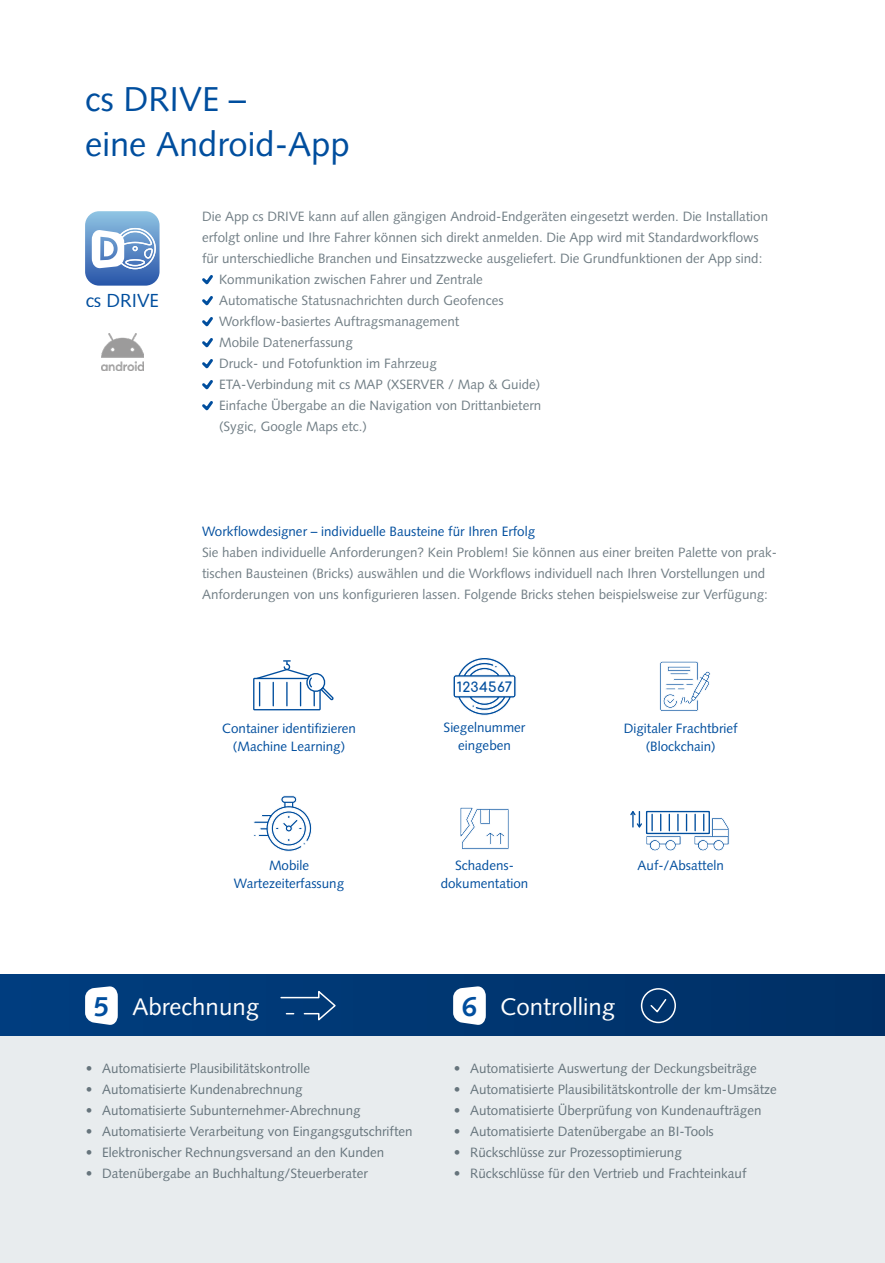
<style>
.page{position:relative;width:885px;height:1263px;background:#fff}
.page>*{position:absolute;margin:0;border:0;box-sizing:border-box;transform-origin:0 0}
.t1{font:34.5px/45px "Syntax LT Std";color:#004e9e}
.t2{font:24px "Syntax LT Std";color:#fff}
.t3{font:18.9px "Syntax LT Std";color:#004e9e}
.t4{font:13.5px/21px "Syntax LT Std";color:#717e85}
.t5{font:13.5px/18px "Syntax LT Std";color:#004e9e;text-align:center}
.t6{font:700 13.5px "Comfortaa";letter-spacing:.015em;color:#004e9e}
.s1{font-weight:700;font-size:27.6px;color:#004e9e}
</style>
<div class="page">
<div style="left:0;top:974px;width:884px;height:63px;background:#003772"></div>
<svg style="left:202px;top:275px;width:11px;height:10px"></svg>
<svg style="left:202px;top:296px;width:11px;height:10px"></svg>
<svg style="left:202px;top:317px;width:11px;height:10px"></svg>
<svg style="left:202px;top:338px;width:11px;height:10px"></svg>
<svg style="left:202px;top:359px;width:11px;height:10px"></svg>
<svg style="left:202px;top:380px;width:11px;height:10px"></svg>
<svg style="left:202px;top:401px;width:11px;height:10px"></svg>
<svg style="left:85px;top:211px;width:74px;height:75px"></svg>
<div style="left:0;top:1037px;width:884px;height:226px;background:#e8ecee"></div>
<svg style="left:85px;top:986px;width:33px;height:39px"></svg>
<svg style="left:453px;top:986px;width:32px;height:39px"></svg>
<svg style="left:280px;top:991px;width:56px;height:30px"></svg>
<svg style="left:640px;top:988px;width:36px;height:36px"></svg>
<img style="left:101px;top:333px;width:42px;height:37px">
<div style="left:253px;top:678px;width:68px;height:32px;border:1px solid #004e9e"></div>
<svg style="left:255px;top:660px;width:79px;height:46px"></svg>
<svg style="left:659px;top:661px;width:51px;height:51px"></svg>
<svg style="left:253px;top:795px;width:59px;height:57px"></svg>
<svg style="left:453px;top:657px;width:63px;height:59px"></svg>
<div style="left:646px;top:811px;width:63px;height:23px;border:1px solid #004e9e"></div>
<svg style="left:693px;top:814px;width:36px;height:37px"></svg>
<svg style="left:630px;top:810px;width:57px;height:41px"></svg>
<svg style="left:460px;top:807px;width:49px;height:42px"></svg>
<h1 class="t1" style="left:85px;top:77px;width:266px">cs DRIVE –<br>eine Android-App</h1>
<h3 class="t3" style="left:85px;top:289px;width:75px">cs DRIVE</h3>
<p class="t4" style="left:202px;top:206px;width:567px">Die App cs DRIVE kann auf allen gängigen Android-Endgeräten eingesetzt werden. Die Installation</p>
<p class="t4" style="left:202px;top:227px;width:558px">erfolgt online und Ihre Fahrer können sich direkt anmelden. Die App wird mit Standardworkflows</p>
<p class="t4" style="left:202px;top:248px;width:561px">für unterschiedliche Branchen und Einsatzzwecke ausgeliefert. Die Grundfunktionen der App sind:</p>
<p class="t4" style="left:219px;top:269px;width:265px">Kommunikation zwischen Fahrer und Zentrale</p>
<p class="t4" style="left:219px;top:290px;width:286px">Automatische Statusnachrichten durch Geofences</p>
<p class="t4" style="left:219px;top:311px;width:242px">Workflow-basiertes Auftragsmanagement</p>
<p class="t4" style="left:219px;top:332px;width:135px">Mobile Datenerfassung</p>
<p class="t4" style="left:219px;top:353px;width:219px">Druck- und Fotofunktion im Fahrzeug</p>
<p class="t4" style="left:219px;top:374px;width:322px">ETA-Verbindung mit cs MAP (XSERVER / Map &amp; Guide)</p>
<p class="t4" style="left:219px;top:395px;width:323px">Einfache Übergabe an die Navigation von Drittanbietern</p>
<p class="t4" style="left:219px;top:416px;width:149px">(Sygic, Google Maps etc.)</p>
<p class="t5" style="left:202px;top:523px;width:334px">Workflowdesigner – individuelle Bausteine für Ihren Erfolg</p>
<p class="t4" style="left:202px;top:542px;width:576px">Sie haben individuelle Anforderungen? Kein Problem! Sie können aus einer breiten Palette von prak&shy;tischen Bausteinen (Bricks) auswählen und die Workflows individuell nach Ihren Vorstellungen und<br>Anforderungen von uns konfigurieren lassen. Folgende Bricks stehen beispielsweise zur Verfügung:</p>
<p class="t5" style="left:222px;top:719px;width:135px">Container identifizieren (Machine Learning)</p>
<p class="t5" style="left:234px;top:856px;width:112px">Mobile<br>Wartezeiterfassung</p>
<p class="t6" style="left:457px;top:675px;width:57px">1234567</p>
<p class="t5" style="left:443px;top:719px;width:83px">Siegelnummer eingeben</p>
<p class="t5" style="left:440px;top:856px;width:89px">Schadens&shy;dokumentation</p>
<p class="t5" style="left:624px;top:719px;width:115px">Digitaler Frachtbrief (Blockchain)</p>
<p class="t5" style="left:637px;top:856px;width:88px">Auf-/Absatteln</p>
<h2 class="t2" style="left:94px;top:992px;width:167px"><span class="s1">5</span> Abrechnung</h2>
<h2 class="t2" style="left:461px;top:992px;width:155px"><span class="s1">6</span> Controlling</h2>
<p class="t4" style="left:85px;top:1058px;width:226px">• Automatisierte Plausibilitätskontrolle</p>
<p class="t4" style="left:85px;top:1079px;width:219px">• Automatisierte Kundenabrechnung</p>
<p class="t4" style="left:85px;top:1100px;width:277px">• Automatisierte Subunternehmer-Abrechnung</p>
<p class="t4" style="left:85px;top:1121px;width:329px">• Automatisierte Verarbeitung von Eingangsgutschriften</p>
<p class="t4" style="left:85px;top:1142px;width:301px">• Elektronischer Rechnungsversand an den Kunden</p>
<p class="t4" style="left:85px;top:1163px;width:284px">• Datenübergabe an Buchhaltung/Steuerberater</p>
<p class="t4" style="left:453px;top:1058px;width:305px">• Automatisierte Auswertung der Deckungsbeiträge</p>
<p class="t4" style="left:453px;top:1079px;width:325px">• Automatisierte Plausibilitätskontrolle der km-Umsätze</p>
<p class="t4" style="left:453px;top:1100px;width:310px">• Automatisierte Überprüfung von Kundenaufträgen</p>
<p class="t4" style="left:453px;top:1121px;width:262px">• Automatisierte Datenübergabe an BI-Tools</p>
<p class="t4" style="left:453px;top:1142px;width:230px">• Rückschlüsse zur Prozessoptimierung</p>
<p class="t4" style="left:453px;top:1163px;width:295px">• Rückschlüsse für den Vertrieb und Frachteinkauf</p>
</div>
